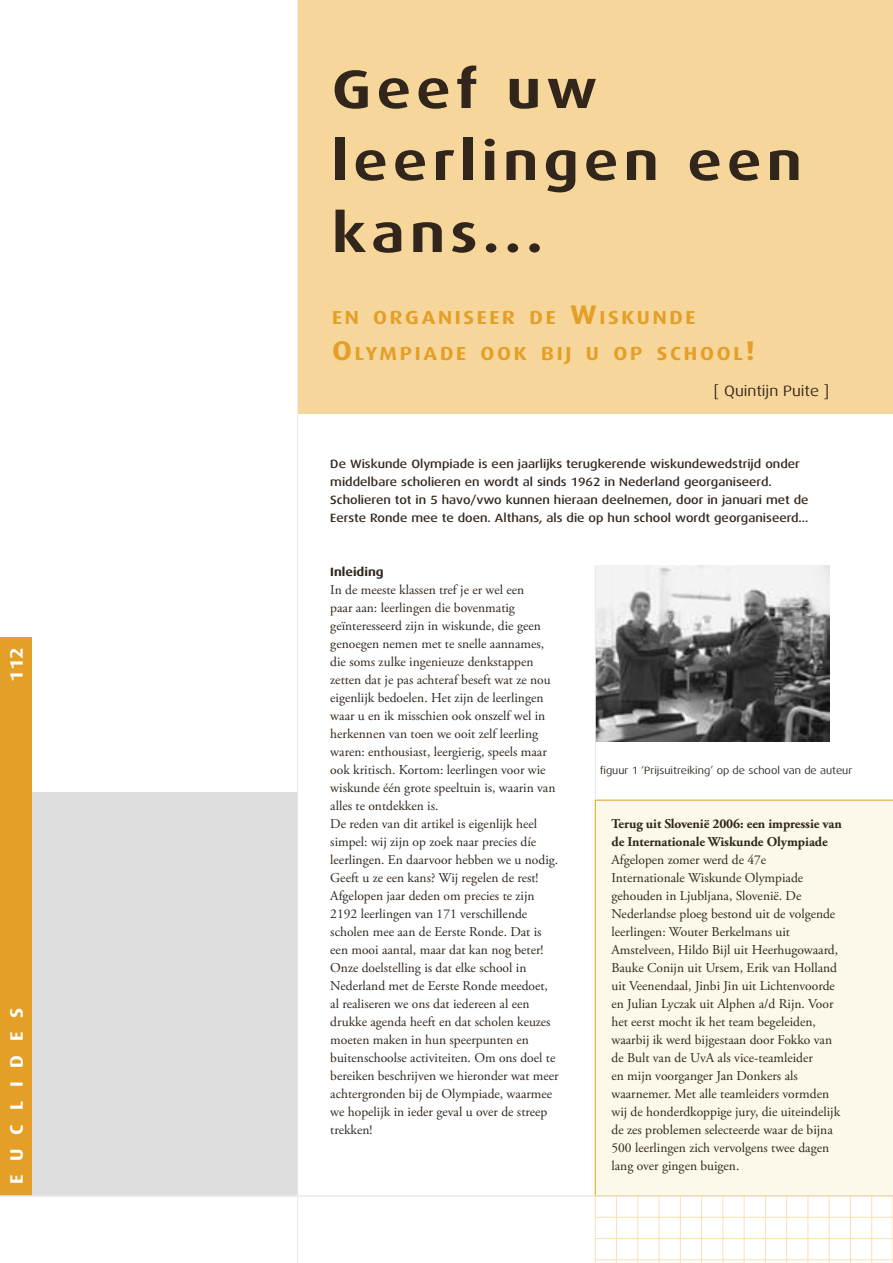
<style>
.page{position:relative;width:893px;height:1263px;background:#fff}
.page>*{position:absolute;margin:0;border:0;box-sizing:border-box;transform-origin:0 0}
.t1{font:700 54px/72px "Dax Wide";letter-spacing:.1em;color:#32261c}
.t2{font:700 18.9px/36px "Dax Wide";letter-spacing:.145em;color:#e39f26}
.t3{font:700 18px "Dax Wide";letter-spacing:.765em;color:#fff}
.t4{font:15px "Dax Wide";color:#32261c}
.t5{font:13.5px/18px "Adobe Garamond Pro";color:#32261c}
.t6{font:700 13.5px/18px "Adobe Garamond Pro";letter-spacing:-.005em;color:#32261c}
.t7{font:500 12px/18px "Dax Wide";color:#32261c}
.t8{font:700 12px "Dax Wide";color:#32261c}
.t9{font:10.5px "Dax Wide";color:#32261c}
.s1{font-size:27px}
</style>
<div class="page">
<div style="left:298px;top:0;width:595px;height:414px;background:#f6d69b"></div>
<div style="left:0;top:792px;width:298px;height:471px;background:#dedede"></div>
<img style="left:596px;top:566px;width:234px;height:175px">
<div style="left:595px;top:800px;width:298px;height:395px;background:#fcf8ea"></div>
<div style="left:0;top:1196px;width:893px;height:67px;background:#fff"></div>
<hr style="left:297px;top:0;width:1px;height:1263px;background:#e9e8e8">
<div style="left:0;top:638px;width:32px;height:558px;background:#e39f26"></div>
<hr style="left:0;top:1195px;width:893px;height:2px;background:#e9e8e8">
<hr style="left:595px;top:566px;width:1px;height:234px;background:#e9e8e8">
<hr style="left:595px;top:1195px;width:298px;height:1px;background:#f9e0b2">
<hr style="left:595px;top:1217px;width:298px;height:1px;background:#f9e0b2">
<hr style="left:595px;top:1238px;width:298px;height:1px;background:#f9e0b2">
<hr style="left:595px;top:1259px;width:298px;height:1px;background:#f9e0b2">
<hr style="left:595px;top:1196px;width:1px;height:67px;background:#f9e0b2">
<hr style="left:616px;top:1196px;width:1px;height:67px;background:#f9e0b2">
<hr style="left:637px;top:1196px;width:1px;height:67px;background:#f9e0b2">
<hr style="left:659px;top:1196px;width:1px;height:67px;background:#f9e0b2">
<hr style="left:680px;top:1196px;width:1px;height:67px;background:#f9e0b2">
<hr style="left:701px;top:1196px;width:1px;height:67px;background:#f9e0b2">
<hr style="left:722px;top:1196px;width:1px;height:67px;background:#f9e0b2">
<hr style="left:744px;top:1196px;width:1px;height:67px;background:#f9e0b2">
<hr style="left:765px;top:1196px;width:1px;height:67px;background:#f9e0b2">
<hr style="left:786px;top:1196px;width:1px;height:67px;background:#f9e0b2">
<hr style="left:807px;top:1196px;width:1px;height:67px;background:#f9e0b2">
<hr style="left:829px;top:1196px;width:1px;height:67px;background:#f9e0b2">
<hr style="left:850px;top:1196px;width:1px;height:67px;background:#f9e0b2">
<hr style="left:871px;top:1196px;width:1px;height:67px;background:#f9e0b2">
<hr style="left:892px;top:1196px;width:1px;height:67px;background:#f9e0b2">
<h3 class="t3" style="left:6px;top:682px;width:36px;rotate:-90deg">112</h3>
<h3 class="t3" style="left:6px;top:1184px;width:177px;rotate:-90deg">Euclides</h3>
<h1 class="t1" style="left:332px;top:54px;width:471px">Geef uw leerlingen een kans...</h1>
<h2 class="t2" style="left:332px;top:300px;width:424px">EN ORGANI SEER DE <span class="s1">W</span>ISKUNDE<br><span class="s1">O</span>LYMPIADE OOK BIJ U OP SCHOOL<span class="s1">!</span></h2>
<p class="t4" style="left:714px;top:383px;width:117px">[ Quintijn Puite ]</p>
<p class="t7" style="left:330px;top:455px;width:480px">De Wiskunde Olympiade is een jaarlijks terugkerende wiskundewedstrijd onder middelbare scholieren en wordt al sinds 1962 in Nederland georganiseerd.<br>Scholieren tot in 5 havo/vwo kunnen hieraan deelnemen, door in januari met de Eerste Ronde mee te doen. Althans, als die op hun school wordt georganiseerd…</p>
<p class="t8" style="left:330px;top:565px;width:55px">Inleiding</p>
<p class="t5" style="left:330px;top:581px;width:230px">In de meeste klassen tref je er wel een<br>paar aan: leerlingen die bovenmatig geïnteresseerd zijn in wiskunde, die geen genoegen nemen met te snelle aannames, die soms zulke ingenieuze denkstappen zetten dat je pas achteraf beseft wat ze nou eigenlijk bedoelen. Het zijn de leerlingen waar u en ik misschien ook onszelf wel in herkennen van toen we ooit zelf leerling waren: enthousiast, leergierig, speels maar ook kritisch. Kortom: leerlingen voor wie wiskunde één grote speeltuin is, waarin van alles te ontdekken is.<br>De reden van dit artikel is eigenlijk heel simpel: wij zijn op zoek naar precies díe leerlingen. En daarvoor hebben we u nodig.<br>Geeft u ze een kans? Wij regelen de rest!<br>Afgelopen jaar deden om precies te zijn 2192 leerlingen van 171 verschillende scholen mee aan de Eerste Ronde. Dat is een mooi aantal, maar dat kan nog beter!<br>Onze doelstelling is dat elke school in Nederland met de Eerste Ronde meedoet, al realiseren we ons dat iedereen al een drukke agenda heeft en dat scholen keuzes moeten maken in hun speerpunten en buitenschoolse activiteiten. Om ons doel te bereiken beschrijven we hieronder wat meer achtergronden bij de Olympiade, waarmee we hopelijk in ieder geval u over de streep trekken!</p>
<p class="t9" style="left:600px;top:765px;width:254px">figuur 1 ‘Prijsuitreiking’ op de school van de auteur</p>
<p class="t6" style="left:611px;top:815px;width:232px">Terug uit Slovenië 2006: een impressie van de Internationale Wiskunde Olympiade</p>
<p class="t5" style="left:611px;top:851px;width:230px">Afgelopen zomer werd de 47e Internationale Wiskunde Olympiade gehouden in Ljubljana, Slovenië. De Nederlandse ploeg bestond uit de volgende leerlingen: Wouter Berkelmans uit Amstelveen, Hildo Bijl uit Heerhugowaard, Bauke Conijn uit Ursem, Erik van Holland uit Veenendaal, Jinbi Jin uit Lichtenvoorde en Julian Lyczak uit Alphen a/d Rijn. Voor het eerst mocht ik het team begeleiden, waarbij ik werd bijgestaan door Fokko van de Bult van de UvA als vice-teamleider<br>en mijn voorganger Jan Donkers als waarnemer. Met alle teamleiders vormden wij de honderdkoppige jury, die uiteindelijk de zes problemen selecteerde waar de bijna 500 leerlingen zich vervolgens twee dagen lang over gingen buigen.</p>
</div>
